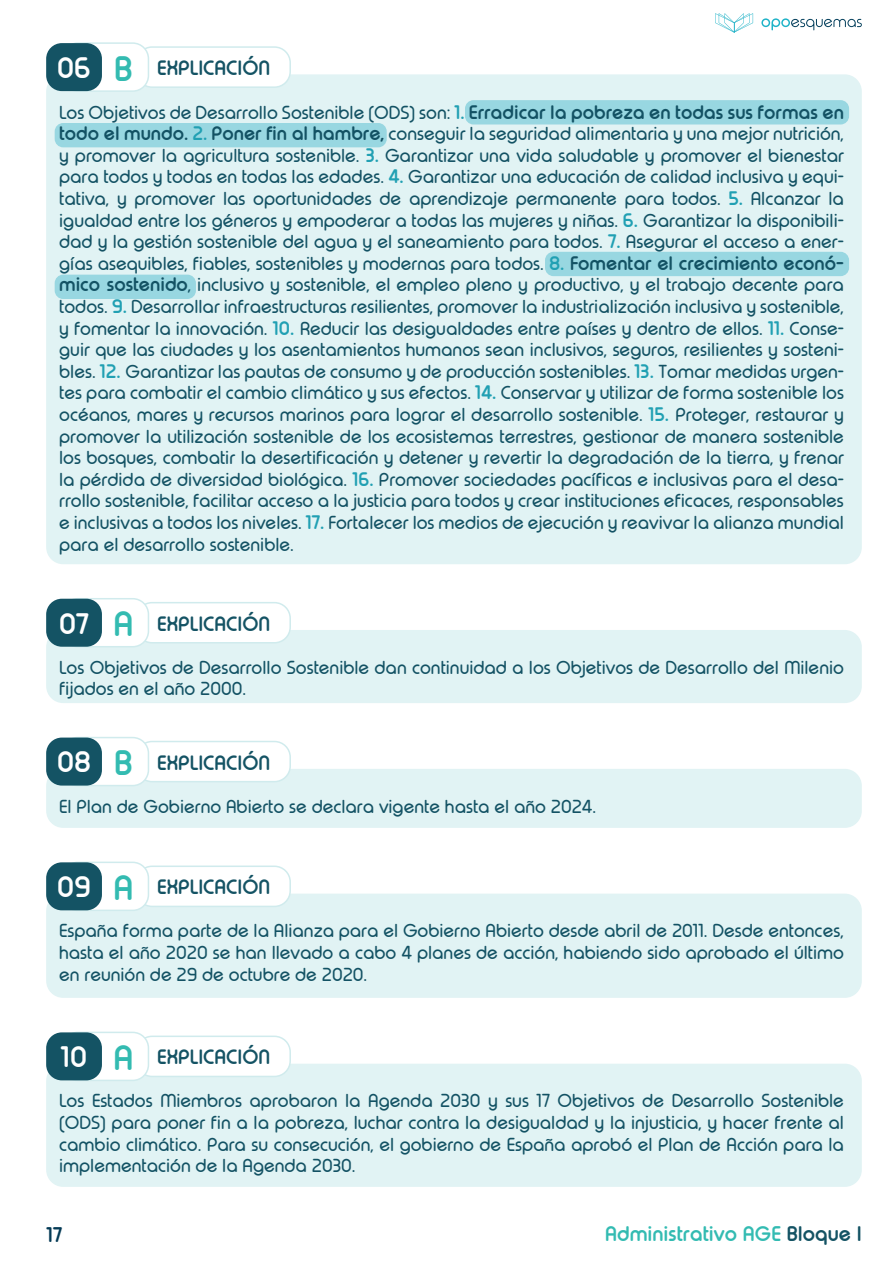
<style>
.page{position:relative;width:893px;height:1263px;background:#fff}
.page>*{position:absolute;margin:0;border:0;box-sizing:border-box;transform-origin:0 0}
.t1{font:700 19.5px "Typo Round";color:#33bbb2}
.t2{font:700 19.5px "Typo Round";color:#043a55}
.t3{font:700 19.2px "Typo Round";color:#145364}
.t4{font:18px/21.6px "Typo Round";color:#135264;text-align:justify}
.s1{font-size:27.3px;color:#fff}
.s2{font-size:32.55px;color:#33bbb1}
.s3{font-weight:700;color:#21a0b3}
.s4{font-weight:700}
.s5{color:#145364}
</style>
<div class="page">
<div style="left:46px;top:74px;width:816px;height:490px;background:#e1f3f4;border-radius:17px"></div>
<div style="left:136px;top:47px;width:154px;height:40px;background:#fff;border-radius:16px"></div>
<div style="left:136px;top:46px;width:155px;height:42px;border:2px solid #d0ebed;border-radius:16px"></div>
<div style="left:62px;top:43px;width:86px;height:48px;background:#fff;border-radius:16px"></div>
<div style="left:61px;top:42px;width:88px;height:50px;border:2px solid #d0ebed;border-radius:16px"></div>
<div style="left:46px;top:43px;width:56px;height:48px;background:#145364;border-radius:16px"></div>
<div style="left:46px;top:630px;width:816px;height:73px;background:#e1f3f4;border-radius:17px"></div>
<div style="left:136px;top:603px;width:154px;height:40px;background:#fff;border-radius:16px"></div>
<div style="left:136px;top:602px;width:155px;height:41px;border:2px solid #d0ebed;border-radius:16px"></div>
<div style="left:62px;top:599px;width:86px;height:48px;background:#fff;border-radius:16px"></div>
<div style="left:61px;top:598px;width:88px;height:49px;border:2px solid #d0ebed;border-radius:16px"></div>
<div style="left:46px;top:599px;width:56px;height:48px;background:#145364;border-radius:16px"></div>
<div style="left:46px;top:769px;width:816px;height:59px;background:#e1f3f4;border-radius:17px"></div>
<div style="left:136px;top:741px;width:154px;height:41px;background:#fff;border-radius:16px"></div>
<div style="left:136px;top:741px;width:155px;height:41px;border:2px solid #d0ebed;border-radius:16px"></div>
<div style="left:62px;top:737px;width:86px;height:48px;background:#fff;border-radius:16px"></div>
<div style="left:61px;top:737px;width:88px;height:49px;border:2px solid #d0ebed;border-radius:16px"></div>
<div style="left:46px;top:737px;width:56px;height:48px;background:#145364;border-radius:16px"></div>
<div style="left:46px;top:894px;width:816px;height:104px;background:#e1f3f4;border-radius:17px"></div>
<div style="left:136px;top:866px;width:154px;height:40px;background:#fff;border-radius:16px"></div>
<div style="left:136px;top:865px;width:155px;height:42px;border:2px solid #d0ebed;border-radius:16px"></div>
<div style="left:62px;top:862px;width:86px;height:48px;background:#fff;border-radius:16px"></div>
<div style="left:61px;top:861px;width:88px;height:50px;border:2px solid #d0ebed;border-radius:16px"></div>
<div style="left:46px;top:862px;width:56px;height:48px;background:#145364;border-radius:16px"></div>
<div style="left:46px;top:1064px;width:816px;height:123px;background:#e1f3f4;border-radius:17px"></div>
<div style="left:136px;top:1036px;width:154px;height:40px;background:#fff;border-radius:16px"></div>
<div style="left:136px;top:1035px;width:155px;height:42px;border:2px solid #d0ebed;border-radius:16px"></div>
<div style="left:62px;top:1032px;width:86px;height:48px;background:#fff;border-radius:16px"></div>
<div style="left:61px;top:1032px;width:88px;height:49px;border:2px solid #d0ebed;border-radius:16px"></div>
<div style="left:46px;top:1032px;width:56px;height:48px;background:#145364;border-radius:16px"></div>
<div style="left:465px;top:100px;width:384px;height:24px;background:#98d7e1;border-radius:9px"></div>
<div style="left:55px;top:123px;width:332px;height:24px;background:#98d7e1;border-radius:9px"></div>
<div style="left:545px;top:252px;width:304px;height:24px;background:#98d7e1;border-radius:9px"></div>
<div style="left:55px;top:275px;width:141px;height:24px;background:#98d7e1;border-radius:9px"></div>
<svg style="left:761px;top:18px;width:101px;height:12px"></svg>
<svg style="left:715px;top:13px;width:38px;height:19px"></svg>
<p class="t3" style="left:57px;top:56px;width:215px"><span class="s1">06</span> <span class="s2">B</span> EXPLICACIÓN</p>
<p class="t4" style="left:59px;top:102px;width:786px">Los Objetivos de Desarrollo Sostenible (ODS) son: <span class="s3">1.</span> <span class="s4">Erradicar la pobreza en todas sus formas en todo el mundo.</span> <span class="s3">2.</span> <span class="s4">Poner fin al hambre,</span> conseguir la seguridad alimentaria y una mejor nutrición, y promover la agricultura sostenible. <span class="s3">3.</span> Garantizar una vida saludable y promover el bienestar para todos y todas en todas las edades. <span class="s3">4.</span> Garantizar una educación de calidad inclusiva y equi&shy;tativa, y promover las oportunidades de aprendizaje permanente para todos. <span class="s3">5.</span> Alcanzar la igualdad entre los géneros y empoderar a todas las mujeres y niñas. <span class="s3">6.</span> Garantizar la disponibili&shy;dad y la gestión sostenible del agua y el saneamiento para todos. <span class="s3">7.</span> Asegurar el acceso a ener&shy;gías asequibles, fiables, sostenibles y modernas para todos. <span class="s3">8.</span> <span class="s4">Fomentar el crecimiento econó&shy;mico sostenido</span>, inclusivo y sostenible, el empleo pleno y productivo, y el trabajo decente para todos. <span class="s3">9.</span> Desarrollar infraestructuras resilientes, promover la industrialización inclusiva y sostenible, y fomentar la innovación. <span class="s3">10.</span> Reducir las desigualdades entre países y dentro de ellos. <span class="s3">11.</span> Conse&shy;guir que las ciudades y los asentamientos humanos sean inclusivos, seguros, resilientes y sosteni&shy;bles. <span class="s3">12.</span> Garantizar las pautas de consumo y de producción sostenibles. <span class="s3">13.</span> Tomar medidas urgen&shy;tes para combatir el cambio climático y sus efectos. <span class="s3">14.</span> Conservar y utilizar de forma sostenible los océanos, mares y recursos marinos para lograr el desarrollo sostenible. <span class="s3">15.</span> Proteger, restaurar y promover la utilización sostenible de los ecosistemas terrestres, gestionar de manera sostenible los bosques, combatir la desertificación y detener y revertir la degradación de la tierra, y frenar la pérdida de diversidad biológica. <span class="s3">16.</span> Promover sociedades pacíficas e inclusivas para el desa&shy;rrollo sostenible, facilitar acceso a la justicia para todos y crear instituciones eficaces, responsables e inclusivas a todos los niveles. <span class="s3">17.</span> Fortalecer los medios de ejecución y reavivar la alianza mundial para el desarrollo sostenible.</p>
<p class="t3" style="left:59px;top:611px;width:213px"><span class="s1">07</span> <span class="s2">A</span> EXPLICACIÓN</p>
<p class="t4" style="left:59px;top:657px;width:786px">Los Objetivos de Desarrollo Sostenible dan continuidad a los Objetivos de Desarrollo del Milenio fijados en el año 2000.</p>
<p class="t3" style="left:57px;top:750px;width:215px"><span class="s1">08</span> <span class="s2">B</span> EXPLICACIÓN</p>
<p class="t4" style="left:59px;top:795px;width:538px">El Plan de Gobierno Abierto se declara vigente hasta el año 2024.</p>
<p class="t3" style="left:57px;top:875px;width:215px"><span class="s1">09</span> <span class="s2">A</span> EXPLICACIÓN</p>
<p class="t4" style="left:59px;top:920px;width:786px">España forma parte de la Alianza para el Gobierno Abierto desde abril de 2011. Desde entonces, hasta el año 2020 se han llevado a cabo 4 planes de acción, habiendo sido aprobado el último en reunión de 29 de octubre de 2020.</p>
<p class="t3" style="left:61px;top:1045px;width:211px"><span class="s1">10</span> <span class="s2">A</span> EXPLICACIÓN</p>
<p class="t4" style="left:59px;top:1090px;width:786px">Los Estados Miembros aprobaron la Agenda 2030 y sus 17 Objetivos de Desarrollo Sostenible (ODS) para poner fin a la pobreza, luchar contra la desigualdad y la injusticia, y hacer frente al cambio climático. Para su consecución, el gobierno de España aprobó el Plan de Acción para la implementación de la Agenda 2030.</p>
<p class="t2" style="left:47px;top:1222px;width:17px">17</p>
<p class="t1" style="left:605px;top:1221px;width:258px">Administrativo AGE <span class="s5">Bloque I</span></p>
</div>
